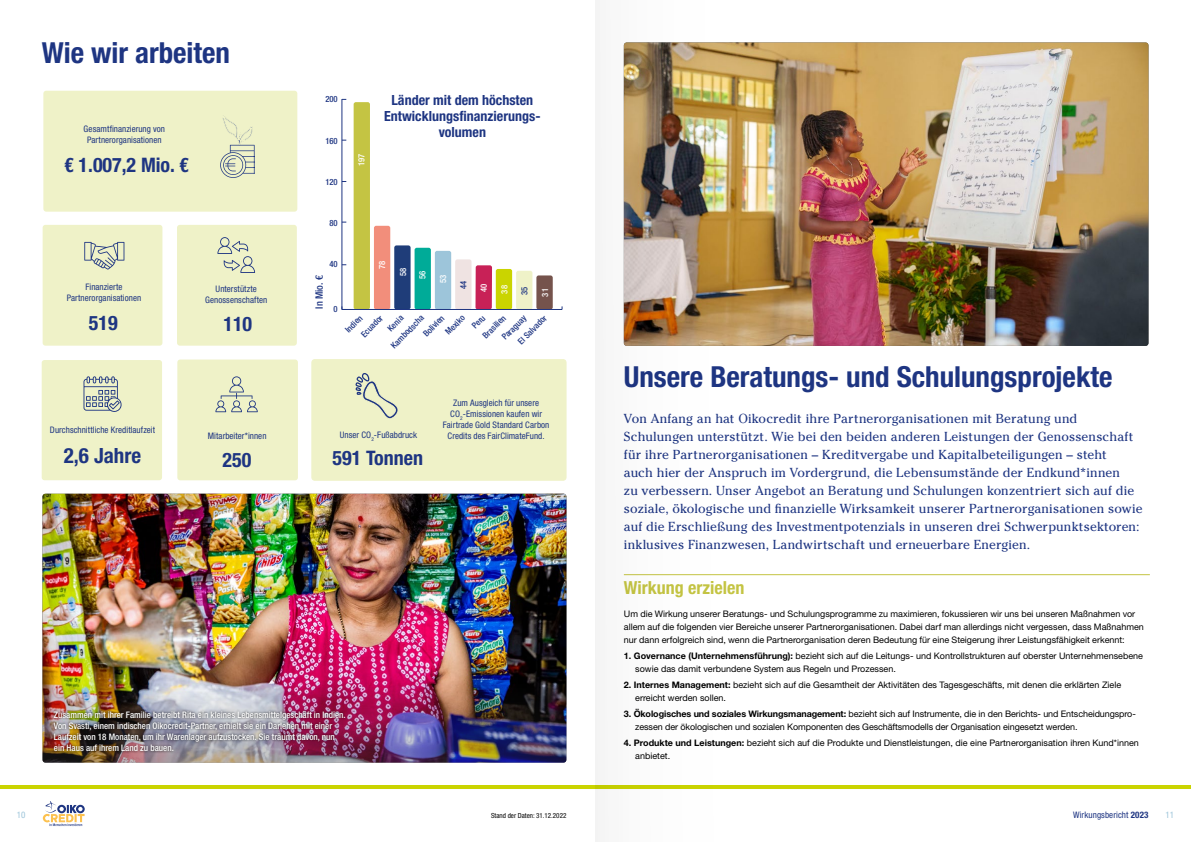
<style>
.page{position:relative;width:1191px;height:842px;background:#fff}
.page>*{position:absolute;margin:0;border:0;box-sizing:border-box;transform-origin:0 0}
.t1{font:700 condensed 29px "Helvetica Neue LT Std";color:#1e3582}
.t2{font:700 condensed 21px "Helvetica Neue LT Std";color:#1e3582}
.t3{font:700 condensed 20px "Helvetica Neue LT Std";color:#1e3582}
.t4{font:700 condensed 18px "Helvetica Neue LT Std";color:#c4c443}
.t5{font:700 condensed 14px/16px "Helvetica Neue LT Std";color:#1e3582;text-align:center}
.t6{font:13px/18px "Cheltenham Std";letter-spacing:.01em;color:#1e3582}
.t7{font:500 condensed 10.2px "Helvetica Neue LT Std";color:#1e3582}
.t8{font:9px/13px "Helvetica Neue LT Std";color:#000}
.t9{font:condensed 9px/11px "Helvetica Neue LT Std";letter-spacing:.005em;color:#1e3582;text-align:center}
.t10{font:500 condensed 9px/11px "Helvetica Neue LT Std";color:#fff}
.t11{font:condensed 9px "Helvetica Neue LT Std";color:#9dc5da}
.t12{font:500 condensed 8.6px "Helvetica Neue LT Std";color:#1e3582}
.t13{font:500 condensed 8.6px "Helvetica Neue LT Std";color:#fff}
.t14{font:condensed 7px "Helvetica Neue LT Std";color:#000}
.s1{font-weight:700}
</style>
<div class="page">
<svg style="left:43px;top:801px;width:42px;height:25px"></svg>
<div style="left:43px;top:225px;width:119px;height:121px;background:#eff2c8;border-radius:3px"></div>
<div style="left:177px;top:225px;width:120px;height:121px;background:#eff2c8;border-radius:3px"></div>
<div style="left:177px;top:359px;width:121px;height:121px;background:#eff2c8;border-radius:3px"></div>
<svg style="left:84px;top:242px;width:40px;height:28px"></svg>
<svg style="left:217px;top:237px;width:38px;height:36px"></svg>
<svg style="left:215px;top:376px;width:43px;height:36px"></svg>
<div style="left:312px;top:360px;width:254px;height:120px;background:#eff2c8;border-radius:3px"></div>
<div style="left:312px;top:359px;width:254px;height:121px;border:1px solid #eff2c8;border-radius:3px"></div>
<svg style="left:355px;top:373px;width:43px;height:46px"></svg>
<img style="left:43px;top:494px;width:523px;height:269px">
<div style="left:51px;top:708px;width:297px;height:45px;background:#000;opacity:.75"></div>
<img style="left:734px;top:43px;width:414px;height:303px">
<div style="left:43px;top:91px;width:254px;height:121px;background:#eff2c8;border-radius:3px"></div>
<svg style="left:220px;top:115px;width:35px;height:63px"></svg>
<div style="left:536px;top:275px;width:17px;height:34px;background:#75534c;border-radius:2px"></div>
<div style="left:516px;top:271px;width:16px;height:38px;background:#eff2c8;border-radius:2px"></div>
<div style="left:496px;top:269px;width:16px;height:40px;background:#cad400;border-radius:2px"></div>
<div style="left:455px;top:259px;width:16px;height:50px;background:#efe3e2;border-radius:2px"></div>
<div style="left:475px;top:265px;width:17px;height:44px;background:#c82157;border-radius:2px"></div>
<div style="left:435px;top:251px;width:16px;height:58px;background:#9dc5da;border-radius:2px"></div>
<div style="left:414px;top:248px;width:17px;height:61px;background:#00ab98;border-radius:2px"></div>
<div style="left:394px;top:245px;width:16px;height:64px;background:#1f3d79;border-radius:2px"></div>
<div style="left:374px;top:226px;width:16px;height:83px;background:#f28e7b;border-radius:2px"></div>
<div style="left:354px;top:102px;width:16px;height:207px;background:#c4c443;border-radius:2px"></div>
<hr style="left:342px;top:309px;width:220px;height:1px;background:#1e3582">
<hr style="left:341px;top:99px;width:1px;height:210px;background:#1e3582">
<hr style="left:624px;top:574px;width:525px;height:1px;background:#c4c443">
<div style="left:42px;top:360px;width:120px;height:120px;background:#eff2c8;border-radius:3px"></div>
<svg style="left:83px;top:376px;width:39px;height:36px"></svg>
<hr style="left:595px;top:786px;width:596px;height:3px;background:#cad400">
<hr style="left:0;top:786px;width:595px;height:3px;background:#cad400">
<img style="left:595px;top:0;width:139px;height:842px">
<h1 class="t1" style="left:42px;top:35px;width:190px">Wie wir arbeiten</h1>
<p class="t9" style="left:84px;top:124px;width:83px">Gesamtfinanzierung von<br>Partnerorganisationen</p>
<h3 class="t3" style="left:64px;top:152px;width:126px">€ 1.007,2 Mio. €</h3>
<p class="t9" style="left:67px;top:281px;width:76px">Finanzierte<br>Partnerorganisationen</p>
<p class="t9" style="left:205px;top:283px;width:64px">Unterstützte<br>Genossenschaften</p>
<h3 class="t3" style="left:89px;top:311px;width:30px">519</h3>
<h3 class="t3" style="left:223px;top:311px;width:30px">110</h3>
<p class="t12" style="left:325px;top:94px;width:14px">200</p>
<p class="t12" style="left:325px;top:135px;width:14px">160</p>
<p class="t12" style="left:325px;top:176px;width:14px">120</p>
<p class="t12" style="left:329px;top:217px;width:10px">80</p>
<p class="t12" style="left:329px;top:259px;width:10px">40</p>
<p class="t7" style="left:313px;top:309px;width:35px;rotate:-90deg">In Mio. €</p>
<p class="t12" style="left:334px;top:304px;width:6px">0</p>
<p class="t13" style="left:356px;top:166px;width:14px;rotate:-90deg">197</p>
<h3 class="t5" style="left:384px;top:92px;width:157px">Länder mit dem höchsten<br>Entwicklungsfinanzierungs&shy;volumen</h3>
<p class="t13" style="left:377px;top:269px;width:10px;rotate:-90deg">78</p>
<p class="t13" style="left:398px;top:276px;width:10px;rotate:-90deg">58</p>
<p class="t13" style="left:417px;top:279px;width:10px;rotate:-90deg">56</p>
<p class="t13" style="left:438px;top:283px;width:10px;rotate:-90deg">53</p>
<p class="t12" style="left:458px;top:289px;width:10px;rotate:-90deg">44</p>
<p class="t13" style="left:478px;top:292px;width:10px;rotate:-90deg">40</p>
<p class="t13" style="left:499px;top:293px;width:10px;rotate:-90deg">38</p>
<p class="t12" style="left:519px;top:295px;width:10px;rotate:-90deg">35</p>
<p class="t13" style="left:540px;top:297px;width:10px;rotate:-90deg">31</p>
<p class="t12" style="left:359px;top:332px;width:28px;rotate:-45deg">Ecuador</p>
<p class="t12" style="left:385px;top:326px;width:20px;rotate:-45deg">Kenia</p>
<p class="t12" style="left:516px;top:339px;width:38px;rotate:-45deg">El Salvador</p>
<p class="t12" style="left:389px;top:343px;width:44px;rotate:-45deg">Kambodscha</p>
<p class="t12" style="left:421px;top:331px;width:28px;rotate:-45deg">Bolivien</p>
<p class="t12" style="left:443px;top:329px;width:25px;rotate:-45deg">Mexiko</p>
<p class="t12" style="left:470px;top:323px;width:17px;rotate:-45deg">Peru</p>
<p class="t12" style="left:499px;top:335px;width:32px;rotate:-45deg">Paraguay</p>
<p class="t12" style="left:343px;top:327px;width:22px;rotate:-45deg">Indien</p>
<p class="t12" style="left:480px;top:333px;width:30px;rotate:-45deg">Brasilien</p>
<p class="t9" style="left:50px;top:424px;width:107px">Durchschnittliche Kreditlaufzeit</p>
<h2 class="t2" style="left:64px;top:443px;width:79px">2,6 Jahre</h2>
<p class="t9" style="left:208px;top:430px;width:60px">Mitarbeiter*innen</p>
<p class="t9" style="left:340px;top:429px;width:79px">Unser CO<sub>2</sub>-Fußabdruck</p>
<h3 class="t3" style="left:222px;top:448px;width:30px">250</h3>
<h3 class="t3" style="left:332px;top:446px;width:92px">591 Tonnen</h3>
<p class="t9" style="left:443px;top:397px;width:108px">Zum Ausgleich für unsere<br>CO<sub>2</sub>-Emissionen kaufen wir<br>Fairtrade Gold Standard Carbon<br>Credits des FairClimateFund.</p>
<p class="t10" style="left:54px;top:709px;width:293px">Zusammen mit ihrer Familie betreibt Rita ein kleines Lebensmittelgeschäft in Indien.<br>Von Svasti, einem indischen Oikocredit-Partner, erhielt sie ein Darlehen mit einer Laufzeit von 18 Monaten, um ihr Warenlager aufzustocken. Sie träumt davon, nun ein Haus auf ihrem Land zu bauen.</p>
<h1 class="t1" style="left:624px;top:359px;width:490px">Unsere Beratungs- und Schulungsprojekte</h1>
<p class="t6" style="left:624px;top:410px;width:520px">Von Anfang an hat Oikocredit ihre Partnerorganisationen mit Beratung und Schulungen unterstützt. Wie bei den beiden anderen Leistungen der Genossenschaft für ihre Partnerorganisationen – Kreditvergabe und Kapitalbeteiligungen – steht<br>auch hier der Anspruch im Vordergrund, die Lebensumstände der Endkund*innen<br>zu verbessern. Unser Angebot an Beratung und Schulungen konzentriert sich auf die soziale, ökologische und finanzielle Wirksamkeit unserer Partnerorganisationen sowie auf die Erschließung des Investmentpotenzials in unseren drei Schwerpunktsektoren: inklusives Finanzwesen, Landwirtschaft und erneuerbare Energien.</p>
<h3 class="t4" style="left:624px;top:577px;width:122px">Wirkung erzielen</h3>
<p class="t8" style="left:624px;top:608px;width:521px">Um die Wirkung unserer Beratungs- und Schulungsprogramme zu maximieren, fokussieren wir uns bei unseren Maßnahmen vor allem auf die folgenden vier Bereiche unserer Partnerorganisationen. Dabei darf man allerdings nicht vergessen, dass Maßnahmen nur dann erfolgreich sind, wenn die Partnerorganisation deren Bedeutung für eine Steigerung ihrer Leistungsfähigkeit erkennt:</p>
<p class="t8" style="left:635px;top:649px;width:509px;text-indent:-11px"><span class="s1">1. Governance (Unternehmensführung):</span> bezieht sich auf die Leitungs- und Kontrollstrukturen auf oberster Unternehmensebene sowie das damit verbundene System aus Regeln und Prozessen.</p>
<p class="t8" style="left:635px;top:678px;width:487px;text-indent:-11px"><span class="s1">2. Internes Management:</span> bezieht sich auf die Gesamtheit der Aktivitäten des Tagesgeschäfts, mit denen die erklärten Ziele erreicht werden sollen.</p>
<p class="t8" style="left:635px;top:707px;width:502px;text-indent:-11px"><span class="s1">3. Ökologisches und soziales Wirkungsmanagement:</span> bezieht sich auf Instrumente, die in den Berichts- und Entscheidungspro&shy;zessen der ökologischen und sozialen Komponenten des Geschäftsmodells der Organisation eingesetzt werden.</p>
<p class="t8" style="left:635px;top:736px;width:505px;text-indent:-11px"><span class="s1">4. Produkte und Leistungen:</span> bezieht sich auf die Produkte und Dienstleistungen, die eine Partnerorganisation ihren Kund*innen anbietet.</p>
<p class="t11" style="left:17px;top:810px;width:10px">10</p>
<p class="t14" style="left:491px;top:811px;width:77px">Stand der Daten: 31.12.2022</p>
<p class="t9" style="left:1073px;top:809px;width:77px">Wirkungsbericht <span class="s1">2023</span></p>
<p class="t11" style="left:1165px;top:810px;width:10px">11</p>
</div>
